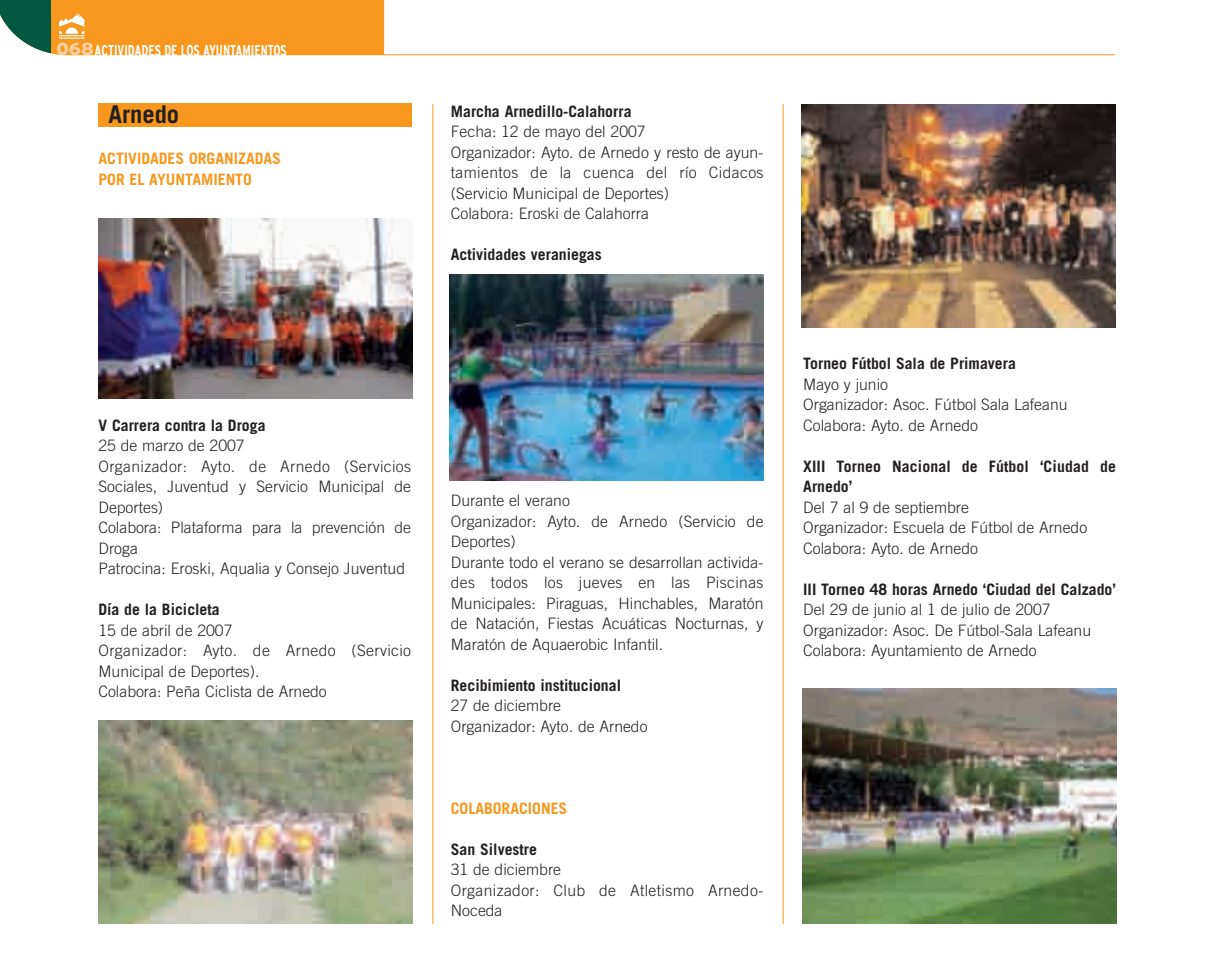
<style>
.page{position:relative;width:1213px;height:973px;background:#fff}
.page>*{position:absolute;margin:0;border:0;box-sizing:border-box;transform-origin:0 0}
.t1{font:700 24.5px "Trade Gothic";color:#231f20}
.t2{font:300 15.75px/20.5px "Trade Gothic";color:#231f20}
.t3{font:300 15.75px/20.5px "Trade Gothic";letter-spacing:.02em;color:#231f20}
.t4{font:700 15.75px/20.5px "Trade Gothic";color:#f7971d}
.t5{font:700 condensed 15.75px "Interstate";color:#fff;scale:.84 1}
.t6{font:700 15.75px "Trade Gothic";color:#231f20}
.s1{font-weight:900;font-stretch:normal;font-size:17.5px;color:#fdd19e}
.s2{font-weight:700}
</style>
<div class="page">
<div style="left:98px;top:103px;width:314px;height:24px;background:#f7971d"></div>
<hr style="left:384px;top:54px;width:731px;height:1px;background:#f7971d">
<svg style="left:0;top:0;width:384px;height:55px;background:#df962b"></svg>
<img style="left:98px;top:218px;width:314px;height:180px">
<img style="left:98px;top:720px;width:314px;height:203px">
<img style="left:449px;top:274px;width:314px;height:206px">
<img style="left:802px;top:105px;width:313px;height:222px">
<img style="left:803px;top:688px;width:313px;height:235px">
<hr style="left:432px;top:104px;width:1px;height:819px;background:#f7971d">
<hr style="left:783px;top:104px;width:1px;height:819px;background:#f7971d">
<p class="t5" style="left:56px;top:45px;width:276px"><span class="s1">068</span>ACTIVIDADES DE LOS AYUNTAMIENTOS</p>
<p class="t1" style="left:108px;top:106px;width:72px">Arnedo</p>
<p class="t4" style="left:98px;top:150px;width:184px">ACTIVIDADES ORGANIZADAS<br>POR EL AYUNTAMIENTO</p>
<p class="t2" style="left:98px;top:416px;width:314px"><span class="s2">V Carrera contra la Droga<br></span>25 de marzo de 2007<br>Organizador: Ayto. de Arnedo (Servicios<br>Sociales, Juventud y Servicio Municipal de<br>Deportes)<br>Colabora: Plataforma para la prevención de<br>Droga<br>Patrocina: Eroski, Aqualia y Consejo Juventud</p>
<p class="t2" style="left:98px;top:600px;width:314px"><span class="s2">Día de la Bicicleta<br></span>15 de abril de 2007<br>Organizador: Ayto. de Arnedo (Servicio<br>Municipal de Deportes).<br>Colabora: Peña Ciclista de Arnedo</p>
<p class="t2" style="left:451px;top:102px;width:314px"><span class="s2">Marcha Arnedillo-Calahorra<br></span>Fecha: 12 de mayo del 2007<br>Organizador: Ayto. de Arnedo y resto de ayun&shy;tamientos de la cuenca del río Cidacos (Servicio Municipal de Deportes)<br>Colabora: Eroski de Calahorra</p>
<p class="t6" style="left:451px;top:249px;width:152px">Actividades veraniegas</p>
<p class="t2" style="left:451px;top:491px;width:314px">Durante el verano<br>Organizador: Ayto. de Arnedo (Servicio de Deportes)<br>Durante todo el verano se desarrollan activida&shy;des todos los jueves en las Piscinas Municipales: Piraguas, Hinchables, Maratón de Natación, Fiestas Acuáticas Nocturnas, y Maratón de Aquaerobic Infantil.</p>
<p class="t2" style="left:451px;top:676px;width:198px"><span class="s2">Recibimiento institucional<br></span>27 de diciembre<br>Organizador: Ayto. de Arnedo</p>
<p class="t4" style="left:451px;top:799px;width:118px">COLABORACIONES</p>
<p class="t3" style="left:451px;top:840px;width:314px"><span class="s2">San Silvestre<br></span>31 de diciembre<br>Organizador: Club de Atletismo Arnedo-<br>Noceda</p>
<p class="t2" style="left:803px;top:355px;width:266px"><span class="s2">Torneo Fútbol Sala de Primavera<br></span>Mayo y junio<br>Organizador: Asoc. Fútbol Sala Lafeanu<br>Colabora: Ayto. de Arnedo</p>
<p class="t2" style="left:803px;top:457px;width:314px"><span class="s2">XIII Torneo Nacional de Fútbol ‘Ciudad de<br>Arnedo’<br></span>Del 7 al 9 de septiembre<br>Organizador: Escuela de Fútbol de Arnedo<br>Colabora: Ayto. de Arnedo</p>
<p class="t2" style="left:803px;top:580px;width:314px"><span class="s2">III Torneo 48 horas Arnedo ‘Ciudad del Calzado’ </span>Del 29 de junio al 1 de julio de 2007<br>Organizador: Asoc. De Fútbol-Sala Lafeanu Colabora: Ayuntamiento de Arnedo</p>
</div>
